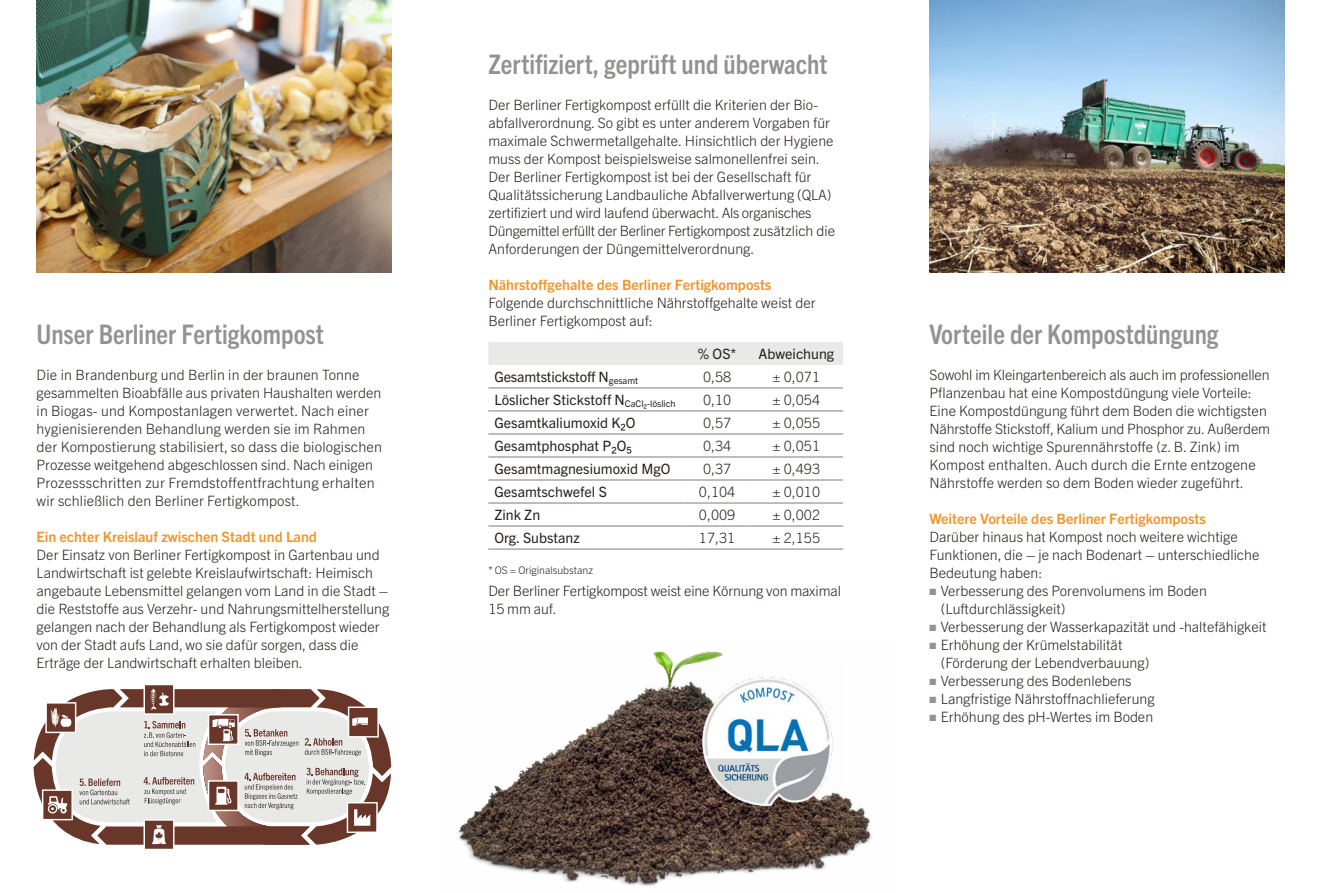
<style>
.page{position:relative;width:1331px;height:893px;background:#fff}
.page>*{position:absolute;margin:0;border:0;box-sizing:border-box;transform-origin:0 0}
._02_Headline{font:700 condensed 27px "Trade Gothic Next LT Pro";color:#949290}
.p_Copy_9_5pt{font:300 14.25px/18px "Trade Gothic Next LT Pro";color:#29211a}
._02_Copy_9_5pt{font:300 14.25px/18px "Trade Gothic Next LT Pro";color:#29211a}
._02_Copy_9_5pt-2{font:14.25px "Trade Gothic Next LT Pro";color:#29211a}
._02_Subline_9_5pt_Bold{font:700 14.25px "Trade Gothic Next LT Pro";color:#f1952a}
.t1{font:300 10.5px "Trade Gothic Next LT Pro";color:#29211a}
.s1{color:#949290}
</style>
<div class="page">
<img style="left:37px;top:0;width:354px;height:272px">
<img style="left:929px;top:0;width:355px;height:272px">
<img style="left:456px;top:651px;width:416px;height:235px">
<img style="left:690px;top:665px;width:153px;height:153px">
<svg style="left:488px;top:342px;width:355px;height:207px"></svg>
<hr style="left:488px;top:457px;width:197px;height:1px;background:#7f7c7a">
<hr style="left:685px;top:457px;width:65px;height:1px;background:#7f7c7a">
<hr style="left:750px;top:457px;width:93px;height:1px;background:#7f7c7a">
<hr style="left:488px;top:480px;width:197px;height:1px;background:#7f7c7a">
<hr style="left:685px;top:480px;width:65px;height:1px;background:#7f7c7a">
<hr style="left:750px;top:480px;width:93px;height:1px;background:#7f7c7a">
<hr style="left:488px;top:503px;width:197px;height:1px;background:#7f7c7a">
<hr style="left:685px;top:503px;width:65px;height:1px;background:#7f7c7a">
<hr style="left:750px;top:503px;width:93px;height:1px;background:#7f7c7a">
<hr style="left:488px;top:526px;width:197px;height:1px;background:#7f7c7a">
<hr style="left:685px;top:526px;width:65px;height:1px;background:#7f7c7a">
<hr style="left:750px;top:526px;width:93px;height:1px;background:#7f7c7a">
<hr style="left:488px;top:549px;width:197px;height:1px;background:#7f7c7a">
<hr style="left:685px;top:549px;width:65px;height:1px;background:#7f7c7a">
<hr style="left:750px;top:549px;width:93px;height:1px;background:#7f7c7a">
<hr style="left:488px;top:434px;width:197px;height:1px;background:#7f7c7a">
<hr style="left:685px;top:434px;width:65px;height:1px;background:#7f7c7a">
<hr style="left:750px;top:434px;width:93px;height:1px;background:#7f7c7a">
<hr style="left:488px;top:388px;width:197px;height:1px;background:#7f7c7a">
<hr style="left:685px;top:388px;width:65px;height:1px;background:#7f7c7a">
<hr style="left:750px;top:388px;width:93px;height:1px;background:#7f7c7a">
<hr style="left:488px;top:411px;width:197px;height:1px;background:#7f7c7a">
<hr style="left:685px;top:411px;width:65px;height:1px;background:#7f7c7a">
<hr style="left:750px;top:411px;width:93px;height:1px;background:#7f7c7a">
<div style="left:144px;top:684px;width:30px;height:30px;background:#69362a"></div>
<div style="left:144px;top:684px;width:31px;height:31px;border:1px solid #fff"></div>
<div style="left:144px;top:820px;width:30px;height:29px;background:#69362a"></div>
<div style="left:144px;top:819px;width:31px;height:31px;border:1px solid #fff"></div>
<svg style="left:34px;top:689px;width:357px;height:156px"></svg>
<h1 class="_02_Headline" style="left:37px;top:316px;width:289px">Unser Berliner Fertigkompost</h1>
<p class="_02_Copy_9_5pt" style="left:37px;top:365px;width:347px">Die in Brandenburg und Berlin in der braunen Tonne gesammelten Bioabfälle aus privaten Haushalten werden in Biogas- und Kompostanlagen verwertet. Nach einer hygienisierenden Behandlung werden sie im Rahmen der Kompostierung stabilisiert, so dass die biologischen Prozesse weitgehend abgeschlossen sind. Nach einigen Prozessschritten zur Fremdstoffentfrachtung erhalten wir schließlich den Berliner Fertigkompost.</p>
<h2 class="_02_Subline_9_5pt_Bold" style="left:37px;top:527px;width:282px">Ein echter Kreislauf zwischen Stadt und Land</h2>
<p class="_02_Copy_9_5pt" style="left:37px;top:545px;width:354px">Der Einsatz von Berliner Fertigkompost in Gartenbau und Landwirtschaft ist gelebte Kreislaufwirtschaft: Heimisch angebaute Lebensmittel gelangen vom Land in die Stadt – die Reststoffe aus Verzehr- und Nahrungsmittelherstellung gelangen nach der Behandlung als Fertigkompost wieder von der Stadt aufs Land, wo sie dafür sorgen, dass die Erträge der Landwirtschaft erhalten bleiben.</p>
<h1 class="_02_Headline" style="left:488px;top:46px;width:341px">Zertifiziert, geprüft und überwacht</h1>
<p class="p_Copy_9_5pt" style="left:488px;top:95px;width:348px">Der Berliner Fertigkompost erfüllt die Kriterien der Bio&shy;abfallverordnung. So gibt es unter anderem Vorgaben für maximale Schwermetallgehalte. Hinsichtlich der Hygiene muss der Kompost beispielsweise salmonellenfrei sein.<br>Der Berliner Fertigkompost ist bei der Gesellschaft für Qualitätssicherung Landbauliche Abfallverwertung (QLA) zertifiziert und wird laufend überwacht. Als organisches Düngemittel erfüllt der Berliner Fertigkompost zusätzlich die Anforderungen der Düngemittelverordnung.</p>
<h2 class="_02_Subline_9_5pt_Bold" style="left:488px;top:275px;width:285px">Nährstoffgehalte des Berliner Fertigkomposts</h2>
<p class="_02_Copy_9_5pt" style="left:488px;top:293px;width:329px">Folgende durchschnittliche Nährstoffgehalte weist der<br>Berliner Fertigkompost auf:</p>
<p class="_02_Copy_9_5pt-2" style="left:698px;top:344px;width:40px">% OS*</p>
<p class="_02_Copy_9_5pt-2" style="left:758px;top:344px;width:77px">Abweichung</p>
<p class="_02_Copy_9_5pt-2" style="left:494px;top:367px;width:145px">Gesamtstickstoff N<sub>gesamt</sub></p>
<p class="_02_Copy_9_5pt" style="left:703px;top:367px;width:30px">0,58</p>
<p class="_02_Copy_9_5pt" style="left:773px;top:367px;width:49px">± 0,071</p>
<p class="_02_Copy_9_5pt-2" style="left:494px;top:390px;width:183px">Löslicher Stickstoff N<sub>CaCl₂-löslich</sub></p>
<p class="_02_Copy_9_5pt" style="left:703px;top:390px;width:30px">0,10</p>
<p class="_02_Copy_9_5pt" style="left:773px;top:390px;width:49px">± 0,054</p>
<p class="_02_Copy_9_5pt-2" style="left:494px;top:413px;width:143px">Gesamtkaliumoxid K₂O</p>
<p class="_02_Copy_9_5pt" style="left:703px;top:413px;width:30px">0,57</p>
<p class="_02_Copy_9_5pt" style="left:773px;top:413px;width:49px">± 0,055</p>
<p class="_02_Copy_9_5pt-2" style="left:494px;top:436px;width:139px">Gesamtphosphat P₂O₅</p>
<p class="_02_Copy_9_5pt" style="left:703px;top:436px;width:30px">0,34</p>
<p class="_02_Copy_9_5pt" style="left:773px;top:436px;width:49px">± 0,051</p>
<p class="_02_Copy_9_5pt-2" style="left:494px;top:459px;width:178px">Gesamtmagnesiumoxid MgO</p>
<p class="_02_Copy_9_5pt" style="left:703px;top:459px;width:30px">0,37</p>
<p class="_02_Copy_9_5pt" style="left:773px;top:459px;width:49px">± 0,493</p>
<p class="_02_Copy_9_5pt-2" style="left:494px;top:482px;width:114px">Gesamtschwefel S</p>
<p class="_02_Copy_9_5pt" style="left:699px;top:482px;width:38px">0,104</p>
<p class="_02_Copy_9_5pt" style="left:773px;top:482px;width:49px">± 0,010</p>
<p class="_02_Copy_9_5pt-2" style="left:494px;top:505px;width:47px">Zink Zn</p>
<p class="_02_Copy_9_5pt" style="left:699px;top:505px;width:38px">0,009</p>
<p class="_02_Copy_9_5pt" style="left:773px;top:505px;width:49px">± 0,002</p>
<p class="_02_Copy_9_5pt-2" style="left:494px;top:528px;width:87px">Org. Substanz</p>
<p class="_02_Copy_9_5pt" style="left:699px;top:528px;width:38px">17,31</p>
<p class="_02_Copy_9_5pt" style="left:773px;top:528px;width:49px">± 2,155</p>
<p class="t1" style="left:488px;top:563px;width:106px">* OS = Originalsubstanz</p>
<p class="p_Copy_9_5pt" style="left:488px;top:581px;width:354px">Der Berliner Fertigkompost weist eine Körnung von maximal<br>15 mm auf.</p>
<h1 class="_02_Headline" style="left:929px;top:316px;width:290px">Vorteile der Kompostdüngung</h1>
<p class="p_Copy_9_5pt" style="left:929px;top:365px;width:342px">Sowohl im Kleingartenbereich als auch im professionellen Pflanzenbau hat eine Kompostdüngung viele Vorteile:<br>Eine Kompostdüngung führt dem Boden die wichtigsten Nährstoffe Stickstoff, Kalium und Phosphor zu. Außerdem sind noch wichtige Spurennährstoffe (z. B. Zink) im Kompost enthalten. Auch durch die Ernte entzogene Nährstoffe werden so dem Boden wieder zugeführt.</p>
<h2 class="_02_Subline_9_5pt_Bold" style="left:929px;top:509px;width:278px">Weitere Vorteile des Berliner Fertigkomposts</h2>
<p class="p_Copy_9_5pt" style="left:929px;top:527px;width:331px">Darüber hinaus hat Kompost noch weitere wichtige<br>Funktionen, die – je nach Bodenart – unterschiedliche<br>Bedeutung haben:</p>
<p class="p_Copy_9_5pt" style="left:941px;top:581px;width:267px;text-indent:-11px"><span class="s1">■</span> Verbesserung des Porenvolumens im Boden (Luftdurchlässigkeit)</p>
<p class="p_Copy_9_5pt" style="left:929px;top:617px;width:338px"><span class="s1">■</span> Verbesserung der Wasserkapazität und -haltefähigkeit</p>
<p class="p_Copy_9_5pt" style="left:941px;top:635px;width:210px;text-indent:-11px"><span class="s1">■</span> Erhöhung der Krümelstabilität (Förderung der Lebendverbauung)</p>
<p class="p_Copy_9_5pt" style="left:929px;top:671px;width:204px"><span class="s1">■</span> Verbesserung des Bodenlebens</p>
<p class="p_Copy_9_5pt" style="left:929px;top:689px;width:227px"><span class="s1">■</span> Langfristige Nährstoffnachlieferung</p>
<p class="p_Copy_9_5pt" style="left:929px;top:707px;width:225px"><span class="s1">■</span> Erhöhung des pH-Wertes im Boden</p>
</div>
